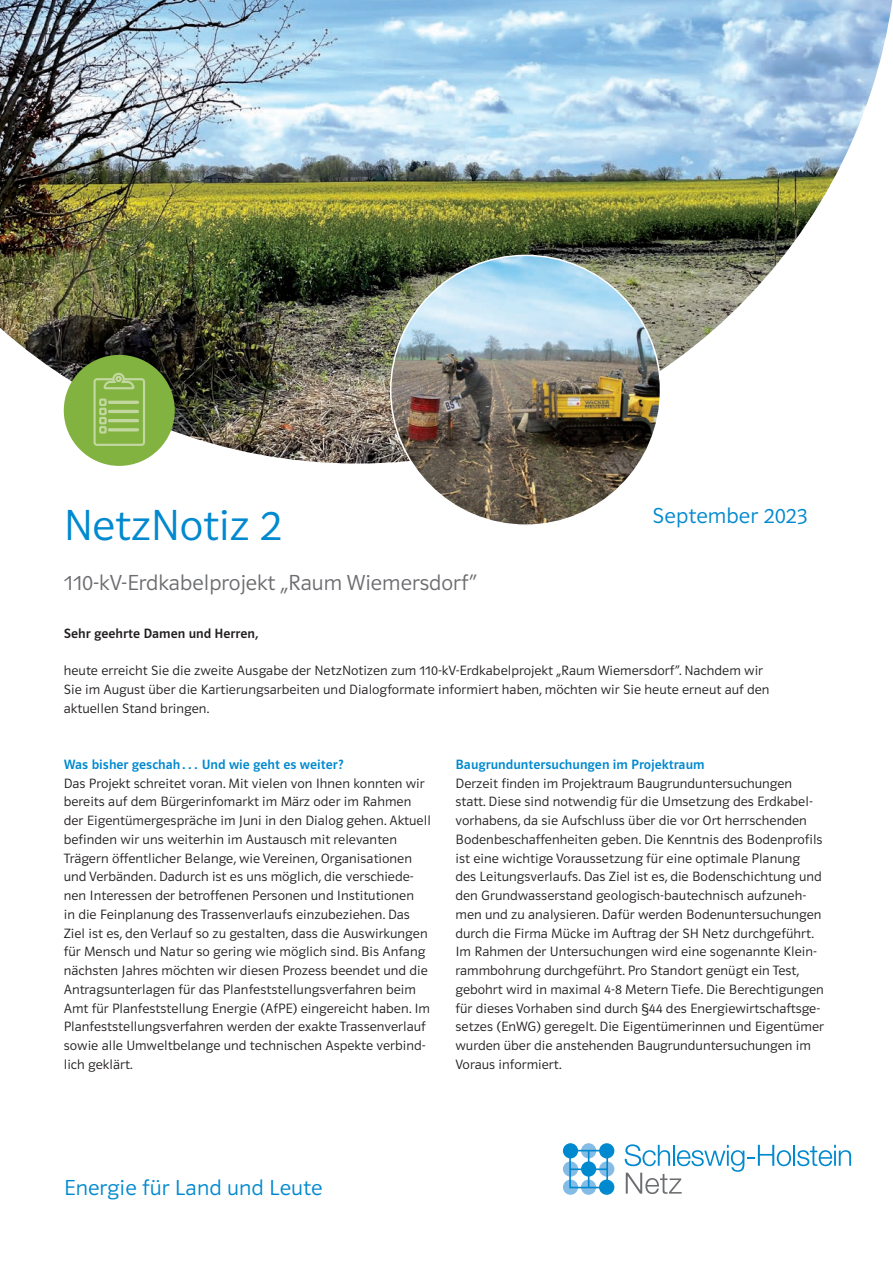
<style>
.page{position:relative;width:893px;height:1263px;background:#fff}
.page>*{position:absolute;margin:0;border:0;box-sizing:border-box;transform-origin:0 0}
.t1{font:45px "Polo 22 NEU Leicht";color:#0089cf}
.t2{font:22.5px "Polo 22 NEU Leicht";color:#6c6d70}
.t3{font:22.5px "Polo 11 Neu Leicht";color:#0089cf}
.t4{font:13.95px/18.8px "Polo 11 Neu Leicht";color:#231f20}
.t5{font:13.95px "Polo 11 Neu Krftg";color:#0089cf}
.t6{font:13.95px "Polo 11 Neu Krftg";color:#231f20}
</style>
<div class="page">
<div style="left:563px;top:1143px;width:15px;height:15px;background:#0089cf;border-radius:50%"></div>
<svg style="left:581px;top:1143px;width:15px;height:15px"></svg>
<div style="left:599px;top:1143px;width:15px;height:15px;background:#0089cf;border-radius:50%"></div>
<div style="left:563px;top:1161px;width:15px;height:15px;background:#85bce6;border-radius:50%"></div>
<div style="left:599px;top:1161px;width:15px;height:15px;background:#85bce6;border-radius:50%"></div>
<svg style="left:563px;top:1179px;width:15px;height:16px"></svg>
<svg style="left:581px;top:1179px;width:15px;height:16px"></svg>
<div style="left:599px;top:1179px;width:15px;height:16px;background:#0089cf;border-radius:50%"></div>
<svg style="left:569px;top:1150px;width:39px;height:38px"></svg>
<hr style="left:793px;top:1145px;width:2px;height:21px;background:#0089cf">
<svg style="left:797px;top:1145px;width:54px;height:21px"></svg>
<svg style="left:624px;top:1144px;width:167px;height:50px"></svg>
<div style="left:581px;top:1161px;width:15px;height:15px;background:#0089cf;border-radius:50%"></div>
<img style="left:0;top:0;width:892px;height:463px">
<img style="left:391px;top:255px;width:269px;height:270px;border-radius:135px">
<div style="left:64px;top:355px;width:111px;height:111px;background:#82b340;border-radius:50%"></div>
<svg style="left:93px;top:373px;width:52px;height:73px"></svg>
<h2 class="t3" style="left:652px;top:503px;width:157px">September 2023</h2>
<h1 class="t1" style="left:64px;top:501px;width:220px">NetzNotiz 2</h1>
<h2 class="t2" style="left:64px;top:570px;width:414px">110-kV-Erdkabelprojekt „Raum Wiemersdorf“</h2>
<p class="t6" style="left:64px;top:625px;width:196px">Sehr geehrte Damen und Herren,</p>
<p class="t4" style="left:64px;top:661px;width:707px">heute erreicht Sie die zweite Ausgabe der NetzNotizen zum 110-kV-Erdkabelprojekt „Raum Wiemersdorf“. Nachdem wir<br>Sie im August über die Kartierungsarbeiten und Dialogformate informiert haben, möchten wir Sie heute erneut auf den aktuellen Stand bringen.</p>
<p class="t5" style="left:64px;top:757px;width:281px">Was bisher geschah… Und wie geht es weiter?</p>
<p class="t4" style="left:64px;top:773px;width:369px">Das Projekt schreitet voran. Mit vielen von Ihnen konnten wir bereits auf dem Bürgerinfomarkt im März oder im Rahmen der Eigentümergespräche im Juni in den Dialog gehen. Aktuell befinden wir uns weiterhin im Austausch mit relevanten Trägern öffentlicher Belange, wie Vereinen, Organisationen und Verbänden. Dadurch ist es uns möglich, die verschiede&shy;nen Interessen der betroffenen Personen und Institutionen<br>in die Feinplanung des Trassenverlaufs einzubeziehen. Das Ziel ist es, den Verlauf so zu gestalten, dass die Auswirkungen für Mensch und Natur so gering wie möglich sind. Bis Anfang nächsten Jahres möchten wir diesen Prozess beendet und die Antragsunterlagen für das Planfeststellungsverfahren beim Amt für Planfeststellung Energie (AfPE) eingereicht haben. Im Planfeststellungsverfahren werden der exakte Trassenverlauf sowie alle Umweltbelange und technischen Aspekte verbind&shy;lich geklärt.</p>
<p class="t5" style="left:455px;top:757px;width:251px">Baugrunduntersuchungen im Projektraum</p>
<p class="t4" style="left:455px;top:773px;width:370px">Derzeit finden im Projektraum Baugrunduntersuchungen statt. Diese sind notwendig für die Umsetzung des Erdkabel&shy;vorhabens, da sie Aufschluss über die vor Ort herrschenden Bodenbeschaffenheiten geben. Die Kenntnis des Bodenprofils ist eine wichtige Voraussetzung für eine optimale Planung des Leitungsverlaufs. Das Ziel ist es, die Bodenschichtung und den Grundwasserstand geologisch-bautechnisch aufzuneh&shy;men und zu analysieren. Dafür werden Bodenuntersuchungen durch die Firma Mücke im Auftrag der SH Netz durchgeführt.<br>Im Rahmen der Untersuchungen wird eine sogenannte Klein&shy;rammbohrung durchgeführt. Pro Standort genügt ein Test, gebohrt wird in maximal 4-8 Metern Tiefe. Die Berechtigungen für dieses Vorhaben sind durch §44 des Energiewirtschaftsge&shy;setzes (EnWG) geregelt. Die Eigentümerinnen und Eigentümer wurden über die anstehenden Baugrunduntersuchungen im Voraus informiert.</p>
<h2 class="t3" style="left:64px;top:1175px;width:260px">Energie für Land und Leute</h2>
</div>
